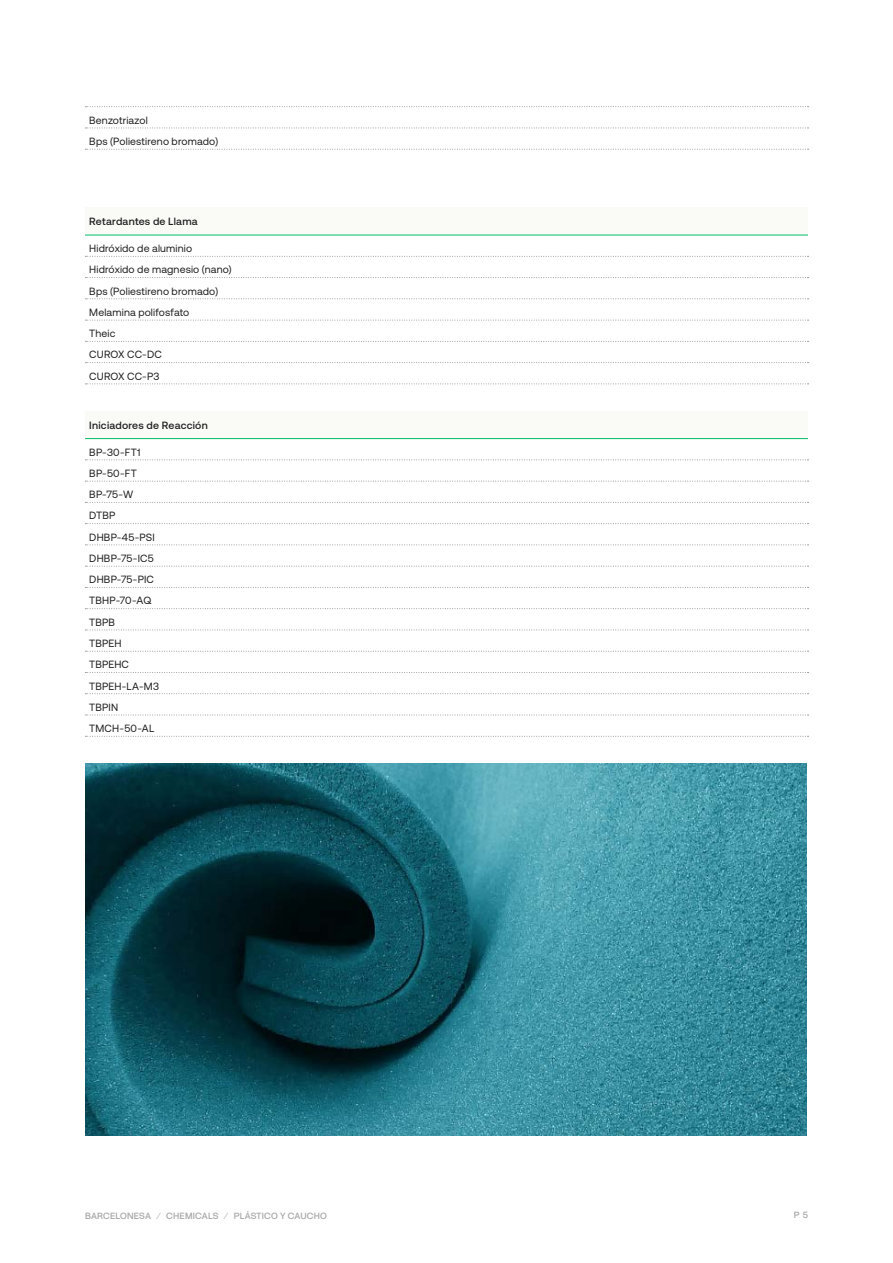
<style>
.page{position:relative;width:893px;height:1263px;background:#fff}
.page>*{position:absolute;margin:0;border:0;box-sizing:border-box;transform-origin:0 0}
.t1{font:10.5px/21.3px "Aeonik";letter-spacing:.015em;color:#1f1f1f}
.t2{font:500 10.5px "Aeonik";letter-spacing:.025em;color:#1f1f1f}
.t3{font:700 9px "Acid Grotesk";letter-spacing:.02em;color:#a8a8a7}
.s1{font-family:"Aeonik";font-weight:400}
</style>
<div class="page">
<div style="left:85px;top:207px;width:723px;height:28px;background:#fafaf7"></div>
<svg style="left:85px;top:256px;width:723px;height:1px"></svg>
<svg style="left:85px;top:277px;width:723px;height:1px"></svg>
<svg style="left:85px;top:298px;width:723px;height:1px"></svg>
<svg style="left:85px;top:320px;width:723px;height:1px"></svg>
<svg style="left:85px;top:341px;width:723px;height:1px"></svg>
<svg style="left:85px;top:362px;width:723px;height:1px"></svg>
<svg style="left:85px;top:383px;width:723px;height:1px"></svg>
<hr style="left:85px;top:235px;width:723px;height:1px;background:#00bd66">
<div style="left:85px;top:411px;width:723px;height:28px;background:#fafaf7"></div>
<svg style="left:85px;top:459px;width:723px;height:1px"></svg>
<svg style="left:85px;top:481px;width:723px;height:1px"></svg>
<svg style="left:85px;top:502px;width:723px;height:1px"></svg>
<svg style="left:85px;top:523px;width:723px;height:1px"></svg>
<svg style="left:85px;top:544px;width:723px;height:1px"></svg>
<svg style="left:85px;top:566px;width:723px;height:1px"></svg>
<svg style="left:85px;top:587px;width:723px;height:1px"></svg>
<svg style="left:85px;top:608px;width:723px;height:1px"></svg>
<svg style="left:85px;top:630px;width:723px;height:1px"></svg>
<svg style="left:85px;top:651px;width:723px;height:1px"></svg>
<svg style="left:85px;top:672px;width:723px;height:1px"></svg>
<svg style="left:85px;top:693px;width:723px;height:1px"></svg>
<svg style="left:85px;top:715px;width:723px;height:1px"></svg>
<svg style="left:85px;top:736px;width:723px;height:1px"></svg>
<hr style="left:85px;top:438px;width:723px;height:1px;background:#00bd66">
<img style="left:85px;top:763px;width:722px;height:372px">
<svg style="left:85px;top:106px;width:723px;height:1px"></svg>
<svg style="left:85px;top:128px;width:723px;height:1px"></svg>
<svg style="left:85px;top:149px;width:723px;height:1px"></svg>
<p class="t1" style="left:89px;top:109px;width:130px">Benzotriazol<br>Bps (Poliestireno bromado)</p>
<p class="t2" style="left:89px;top:216px;width:110px">Retardantes de Llama</p>
<p class="t1" style="left:89px;top:238px;width:144px">Hidróxido de aluminio<br>Hidróxido de magnesio (nano)<br>Bps (Poliestireno bromado)<br>Melamina polifosfato<br>Theic<br>CUROX CC-DC<br>CUROX CC-P3</p>
<p class="t2" style="left:89px;top:419px;width:120px">Iniciadores de Reacción</p>
<p class="t1" style="left:89px;top:441px;width:71px">BP-30-FT1<br>BP-50-FT<br>BP-75-W<br>DTBP<br>DHBP-45-PSI<br>DHBP-75-IC5<br>DHBP-75-PIC<br>TBHP-70-AQ<br>TBPB<br>TBPEH<br>TBPEHC<br>TBPEH-LA-M3<br>TBPIN<br>TMCH-50-AL</p>
<p class="t3" style="left:85px;top:1210px;width:243px">BARCELONESA <span class="s1">⁄</span> CHEMICALS <span class="s1">⁄</span> PLÁSTICO Y CAUCHO</p>
<p class="t3" style="left:794px;top:1209px;width:16px">P. 5</p>
</div>
